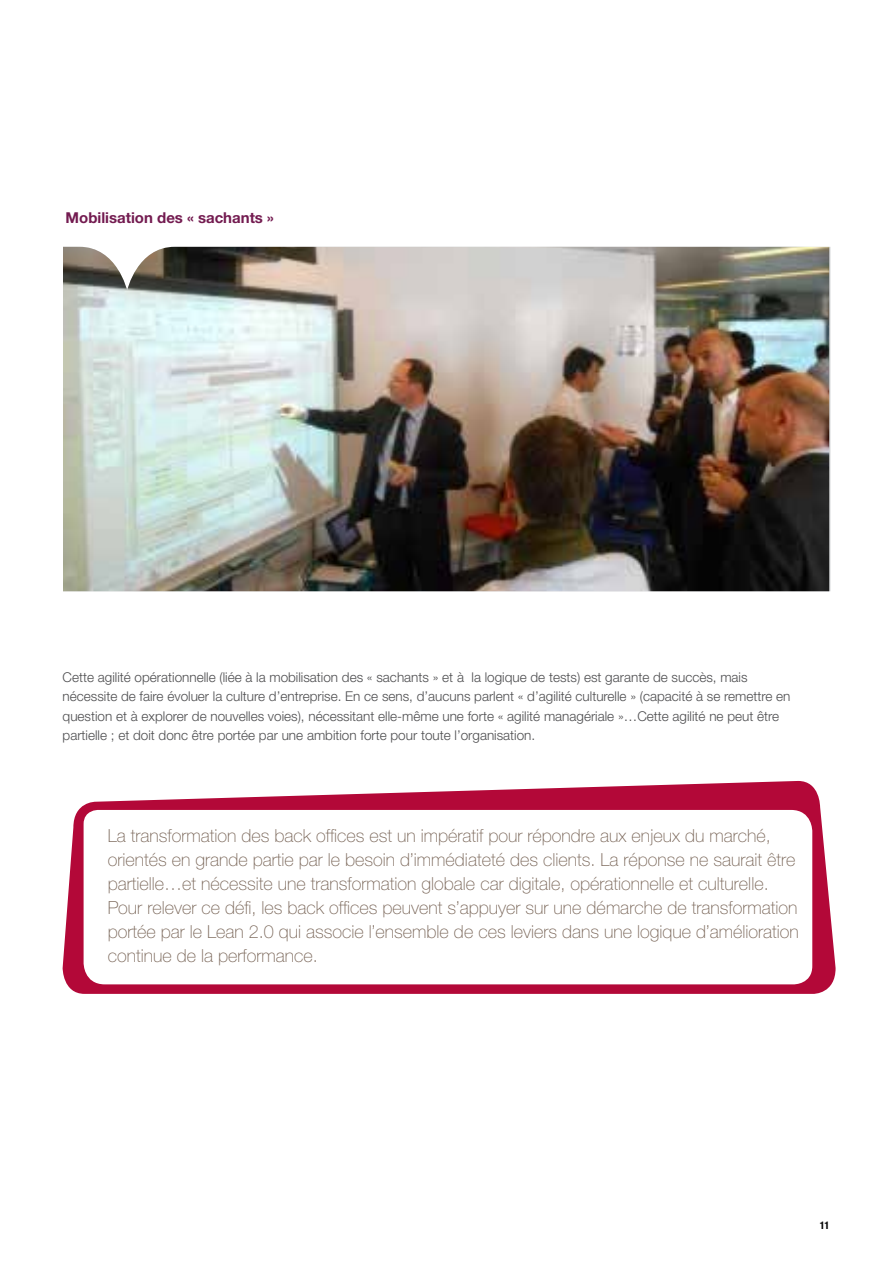
<style>
.page{position:relative;width:893px;height:1263px;background:#fff}
.page>*{position:absolute;margin:0;border:0;box-sizing:border-box;transform-origin:0 0}
.t1{font:100 18px/24px "Helvetica Neue LT Std";color:#756153}
.t2{font:700 15px "Helvetica Neue LT Std";color:#731b50}
.t3{font:300 13.5px/19.5px "Helvetica Neue LT Std";color:#4d4d4f}
.t4{font:700 condensed 10.5px "Helvetica Neue LT Std";color:#000}
</style>
<div class="page">
<svg style="left:63px;top:781px;width:773px;height:213px;fill:#b30838"></svg>
<svg style="left:84px;top:810px;width:728px;height:174px"></svg>
<img style="left:63px;top:247px;width:766px;height:344px">
<p class="t2" style="left:66px;top:209px;width:210px">Mobilisation des « sachants »</p>
<p class="t3" style="left:63px;top:667px;width:729px">Cette agilité opérationnelle (liée à la mobilisation des « sachants » et à la logique de tests) est garante de succès, mais nécessite de faire évoluer la culture d’entreprise. En ce sens, d’aucuns parlent « d’agilité culturelle » (capacité à se remettre en question et à explorer de nouvelles voies), nécessitant elle-même une forte « agilité managériale »…Cette agilité ne peut être partielle ; et doit donc être portée par une ambition forte pour toute l’organisation.</p>
<p class="t1" style="left:108px;top:823px;width:693px">La transformation des back offices est un impératif pour répondre aux enjeux du marché, orientés en grande partie par le besoin d’immédiateté des clients. La réponse ne saurait être partielle…et nécessite une transformation globale car digitale, opérationnelle et culturelle.<br>Pour relever ce défi, les back offices peuvent s’appuyer sur une démarche de transformation portée par le Lean 2.0 qui associe l’ensemble de ces leviers dans une logique d’amélioration continue de la performance.</p>
<p class="t4" style="left:820px;top:1219px;width:11px">11</p>
</div>
